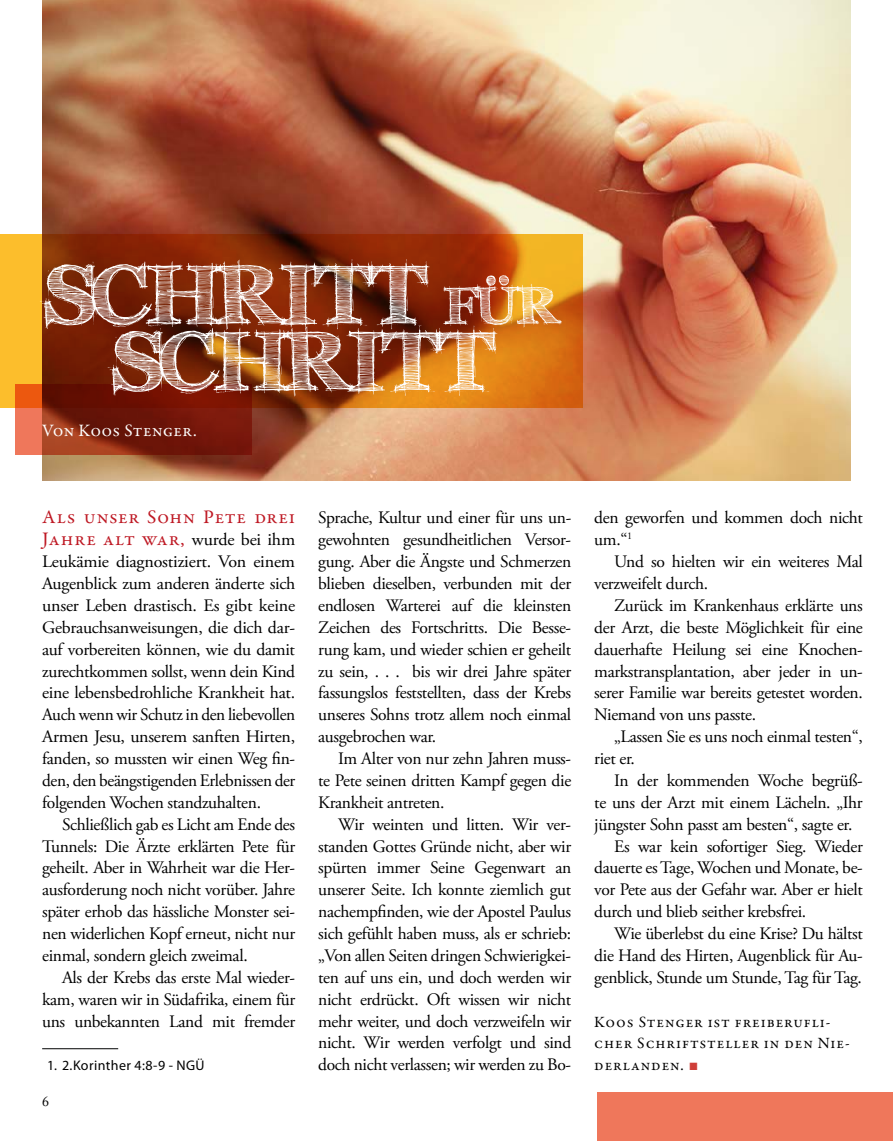
<style>
.page{position:relative;width:893px;height:1141px;background:#fff}
.page>*{position:absolute;margin:0;border:0;box-sizing:border-box;transform-origin:0 0}
.t1{font:700 84px/66.5px "FFF Tusj";color:#fff;text-align:center}
.t2{font:19.25px/21.9px "Garamond Premr Pro";letter-spacing:.035em;color:#be1823}
.t3{font:17.5px/21.9px "Adobe Garamond Pro";letter-spacing:-.02em;color:#000;text-align:justify}
.t4{font:17.5px "Garamond Premr Pro";letter-spacing:.01em;color:#fff}
.t5{font:15.75px/21.9px "Garamond Premr Pro";letter-spacing:.055em;color:#000}
.t6{font:14px "Myriad Pro";letter-spacing:.03em;color:#000}
.t7{font:14px "Adobe Caslon Pro";color:#000}
.s1{font-size:52.5px}
.s2{font-family:"Adobe Garamond Pro";font-size:17.5px;color:#000}
.s3{font-family:"Arial";color:#cf3e39}
</style>
<div class="page">
<hr style="left:892px;top:0;width:1px;height:630px;background:#5cc5f1">
<img style="left:42px;top:0;width:808px;height:481px">
<svg style="left:0;top:235px;width:583px;height:173px;background:#9b450b"></svg>
<div style="left:598px;top:1092px;width:295px;height:49px;background:#ef775b"></div>
<svg style="left:16px;top:384px;width:236px;height:71px;background:#852410"></svg>
<hr style="left:42px;top:1048px;width:76px;height:1px;background:#010202">
<h1 class="t1" style="left:43px;top:262px;width:516px">SCHRITT <span class="s1">FÜR<br></span>SCHRITT</h1>
<p class="t4" style="left:42px;top:420px;width:156px">Von Koos Stenger.</p>
<p class="t2" style="left:42px;top:507px;width:255px">Als unser Sohn Pete drei<br>Jahre alt war, <span class="s2">wurde bei ihm</span></p>
<p class="t3" style="left:42px;top:551px;width:255px">Leukämie diagnostiziert. Von einem Augenblick zum anderen änderte sich unser Leben drastisch. Es gibt keine Gebrauchsanweisungen, die dich dar&shy;auf vorbereiten können, wie du damit zurechtkommen sollst, wenn dein Kind eine lebensbedrohliche Krankheit hat.<br>Auch wenn wir Schutz in den liebevollen Armen Jesu, unserem sanften Hirten, fanden, so mussten wir einen Weg fin&shy;den, den beängstigenden Erlebnissen der folgenden Wochen standzuhalten.</p>
<p class="t3" style="left:42px;top:814px;width:254px;text-indent:20px">Schließlich gab es Licht am Ende des Tunnels: Die Ärzte erklärten Pete für geheilt. Aber in Wahrheit war die Her&shy;ausforderung noch nicht vorüber. Jahre später erhob das hässliche Monster sei&shy;nen widerlichen Kopf erneut, nicht nur einmal, sondern gleich zweimal.</p>
<p class="t3" style="left:42px;top:967px;width:254px;text-indent:20px">Als der Krebs das erste Mal wieder&shy;kam, waren wir in Südafrika, einem für uns unbekannten Land mit fremder</p>
<p class="t6" style="left:47px;top:1057px;width:159px">1. 2.Korinther 4:8-9 - NGÜ</p>
<p class="t7" style="left:42px;top:1093px;width:8px">6</p>
<p class="t3" style="left:318px;top:508px;width:255px">Sprache, Kultur und einer für uns un&shy;gewohnten gesundheitlichen Versor&shy;gung. Aber die Ängste und Schmerzen blieben dieselben, verbunden mit der endlosen Warterei auf die kleinsten Zeichen des Fortschritts. Die Besse&shy;rung kam, und wieder schien er geheilt zu sein, . . . bis wir drei Jahre später fassungslos feststellten, dass der Krebs unseres Sohns trotz allem noch einmal ausgebrochen war.</p>
<p class="t3" style="left:318px;top:748px;width:255px;text-indent:20px">Im Alter von nur zehn Jahren muss&shy;te Pete seinen dritten Kampf gegen die Krankheit antreten.</p>
<p class="t3" style="left:318px;top:814px;width:255px;text-indent:20px">Wir weinten und litten. Wir ver&shy;standen Gottes Gründe nicht, aber wir spürten immer Seine Gegenwart an unserer Seite. Ich konnte ziemlich gut nachempfinden, wie der Apostel Paulus sich gefühlt haben muss, als er schrieb: „Von allen Seiten dringen Schwierigkei&shy;ten auf uns ein, und doch werden wir nicht erdrückt. Oft wissen wir nicht mehr weiter, und doch verzweifeln wir nicht. Wir werden verfolgt und sind doch nicht verlassen; wir werden zu Bo-</p>
<p class="t3" style="left:594px;top:508px;width:270px">den geworfen und kommen doch nicht um.“<sup>1</sup></p>
<p class="t3" style="left:594px;top:551px;width:270px;text-indent:20px">Und so hielten wir ein weiteres Mal verzweifelt durch.</p>
<p class="t3" style="left:594px;top:595px;width:270px;text-indent:20px">Zurück im Krankenhaus erklärte uns der Arzt, die beste Möglichkeit für eine dauerhafte Heilung sei eine Knochen&shy;markstransplantation, aber jeder in un&shy;serer Familie war bereits getestet worden.<br>Niemand von uns passte.</p>
<p class="t3" style="left:594px;top:726px;width:270px;text-indent:20px">„Lassen Sie es uns noch einmal testen“, riet er.</p>
<p class="t3" style="left:614px;top:770px;width:250px">In der kommenden Woche begrüß-</p>
<p class="t3" style="left:594px;top:792px;width:270px">te uns der Arzt mit einem Lächeln. „Ihr</p>
<p class="t3" style="left:594px;top:814px;width:260px">jüngster Sohn passt am besten“, sagte er.</p>
<p class="t3" style="left:614px;top:836px;width:250px">Es war kein sofortiger Sieg. Wieder</p>
<p class="t3" style="left:594px;top:858px;width:270px">dauerte es Tage, Wochen und Monate, be-</p>
<p class="t3" style="left:594px;top:879px;width:270px">vor Pete aus der Gefahr war. Aber er hielt</p>
<p class="t3" style="left:594px;top:901px;width:213px">durch und blieb seither krebsfrei.</p>
<p class="t3" style="left:614px;top:923px;width:250px">Wie überlebst du eine Krise? Du hältst</p>
<p class="t3" style="left:594px;top:945px;width:270px">die Hand des Hirten, Augenblick für Au-</p>
<p class="t3" style="left:594px;top:967px;width:269px">genblick, Stunde um Stunde, Tag für Tag.</p>
<p class="t5" style="left:594px;top:1011px;width:257px">Koos Stenger ist freiberufli&shy;cher Schriftsteller in den Nie&shy;derlanden. <span class="s3">■</span></p>
</div>
